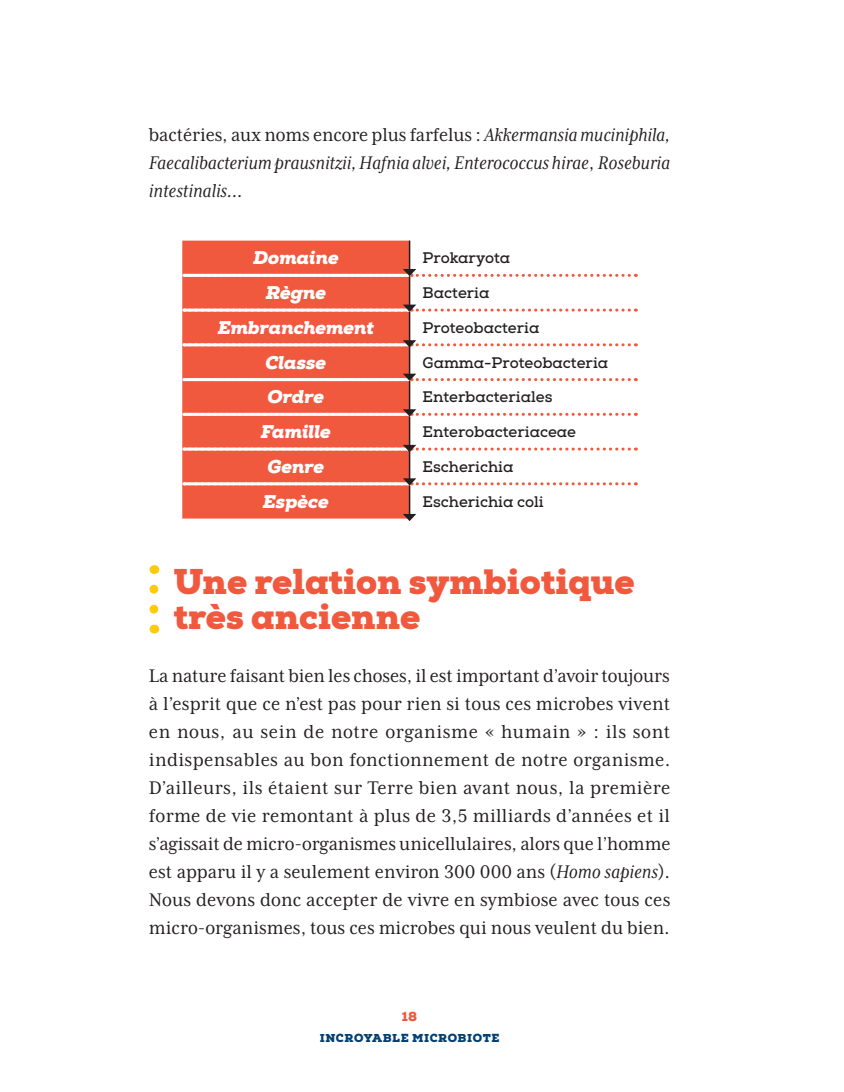
<style>
.page{position:relative;width:844px;height:1092px;background:#fff}
.page>*{position:absolute;margin:0;border:0;box-sizing:border-box;transform-origin:0 0}
.t1{font:900 35px/35px "Nexa Slab";color:#f0593e}
.t2{font:21px/28px "Mrs Eaves XL Serif Nar OT";color:#231f20;text-align:justify}
.t3{font:italic 21px/28px "Mrs Eaves XL Serif Nar OT";color:#231f20;text-align:justify}
.t4{font:italic 900 18.38px "Nexa Slab";color:#fff}
.t5{font:700 15.4px "Nexa Slab";color:#231f20}
.t6{font:900 13.12px "Nexa";color:#f0593e}
.t7{font:900 11.38px "Nexa Slab";letter-spacing:.055em;color:#024072}
.s1{font-style:normal}
.s2{font-style:italic}
</style>
<div class="page">
<svg style="left:149px;top:565px;width:9px;height:44px"></svg>
<div style="left:182px;top:240px;width:226px;height:278px;background:#f0593e"></div>
<hr style="left:408px;top:240px;width:2px;height:30px;background:#231f20">
<svg style="left:184px;top:269px;width:452px;height:8px"></svg>
<hr style="left:408px;top:345px;width:2px;height:29px;background:#231f20">
<svg style="left:184px;top:373px;width:452px;height:8px"></svg>
<hr style="left:408px;top:276px;width:2px;height:29px;background:#231f20">
<svg style="left:184px;top:304px;width:452px;height:8px"></svg>
<hr style="left:408px;top:381px;width:2px;height:29px;background:#231f20">
<svg style="left:184px;top:409px;width:452px;height:7px"></svg>
<hr style="left:408px;top:450px;width:2px;height:29px;background:#231f20">
<svg style="left:184px;top:478px;width:452px;height:7px"></svg>
<hr style="left:408px;top:312px;width:2px;height:29px;background:#231f20">
<svg style="left:184px;top:340px;width:452px;height:7px"></svg>
<hr style="left:408px;top:416px;width:2px;height:29px;background:#231f20">
<svg style="left:184px;top:445px;width:452px;height:7px"></svg>
<hr style="left:408px;top:485px;width:2px;height:29px;background:#231f20">
<svg style="left:403px;top:514px;width:13px;height:7px"></svg>
<p class="t3" style="left:149px;top:121px;width:522px"><span class="s1">bactéries, aux noms encore plus farfelus :</span> Akkermansia muciniphila, Faecalibacterium prausnitzii, Hafnia alvei, Enterococcus hirae<span class="s1">,</span> Roseburia intestinalis…</p>
<p class="t4" style="left:253px;top:246px;width:87px">Domaine</p>
<p class="t5" style="left:422px;top:249px;width:89px">Prokaryota</p>
<p class="t4" style="left:265px;top:281px;width:62px">Règne</p>
<p class="t5" style="left:422px;top:283px;width:68px">Bacteria</p>
<p class="t4" style="left:218px;top:316px;width:158px">Embranchement</p>
<p class="t5" style="left:422px;top:318px;width:118px">Proteobacteria</p>
<p class="t4" style="left:265px;top:350px;width:62px">Classe</p>
<p class="t5" style="left:422px;top:353px;width:187px">Gamma-Proteobacteria</p>
<p class="t4" style="left:267px;top:385px;width:58px">Ordre</p>
<p class="t5" style="left:422px;top:388px;width:131px">Enterbacteriales</p>
<p class="t4" style="left:261px;top:420px;width:72px">Famille</p>
<p class="t5" style="left:422px;top:422px;width:155px">Enterobacteriaceae</p>
<p class="t4" style="left:267px;top:455px;width:58px">Genre</p>
<p class="t5" style="left:422px;top:457px;width:92px">Escherichia</p>
<p class="t4" style="left:263px;top:489px;width:68px">Espèce</p>
<p class="t5" style="left:422px;top:492px;width:123px">Escherichia coli</p>
<h1 class="t1" style="left:174px;top:564px;width:462px">Une relation symbiotique très ancienne</h1>
<p class="t2" style="left:149px;top:661px;width:523px">La nature faisant bien les choses, il est important d’avoir toujours à l’esprit que ce n’est pas pour rien si tous ces microbes vivent en nous, au sein de notre organisme « humain » : ils sont indispensables au bon fonctionnement de notre organisme.<br>D’ailleurs, ils étaient sur Terre bien avant nous, la première forme de vie remontant à plus de 3,5 milliards d’années et il s’agissait de micro-organismes unicellulaires, alors que l’homme est apparu il y a seulement environ 300 000 ans (<span class="s2">Homo sapiens</span>).<br>Nous devons donc accepter de vivre en symbiose avec tous ces micro-organismes, tous ces microbes qui nous veulent du bien.</p>
<p class="t6" style="left:402px;top:1007px;width:17px">18</p>
<p class="t7" style="left:319px;top:1031px;width:181px">INCROYABLE MICROBIOTE</p>
</div>
